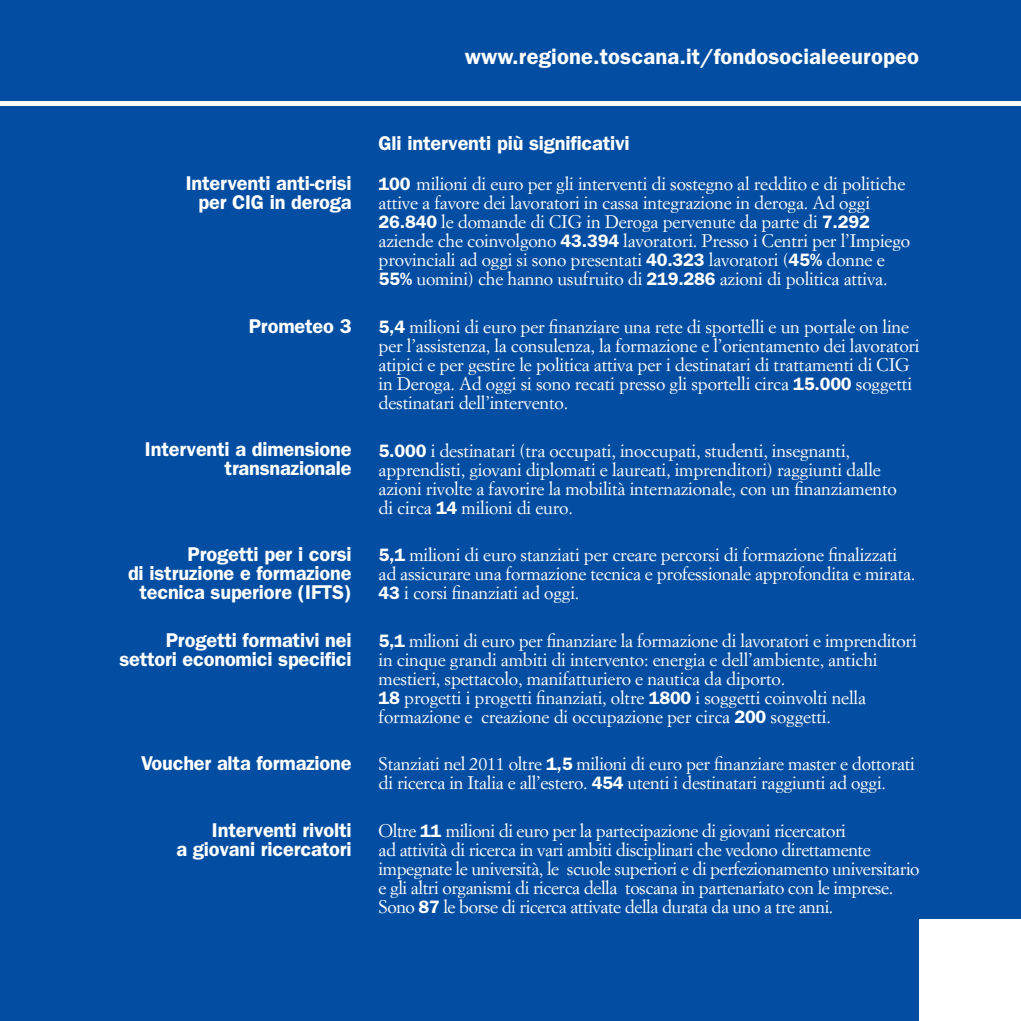
<style>
.page{position:relative;width:1021px;height:1021px;background:#fff}
.page>*{position:absolute;margin:0;border:0;box-sizing:border-box;transform-origin:0 0}
.t1{font:600 22px "Franklin Gothic";letter-spacing:.005em;color:#fff}
.t2{font:600 20px/19px "Franklin Gothic";letter-spacing:-.01em;color:#fff;text-align:right}
.t3{font:18px/19px "Simoncini Garamond";letter-spacing:-.01em;color:#fff}
.s1{font-family:"Franklin Gothic";font-weight:600}
</style>
<div class="page">
<div style="left:0;top:0;width:1020px;height:1020px;background:#034ea2"></div>
<div style="left:919px;top:919px;width:101px;height:101px;background:#fff"></div>
<hr style="left:0;top:102px;width:1020px;height:4px;background:#fff">
<p class="t2" style="left:186px;top:173px;width:167px">Interventi anti-crisi per CIG in deroga</p>
<p class="t2" style="left:249px;top:316px;width:104px">Prometeo 3</p>
<p class="t2" style="left:145px;top:439px;width:208px">Interventi a dimensione transnazionale</p>
<p class="t2" style="left:128px;top:544px;width:225px">Progetti per i corsi<br>di istruzione e formazione tecnica superiore (IFTS)</p>
<p class="t2" style="left:119px;top:629px;width:234px">Progetti formativi nei settori economici specifici</p>
<p class="t2" style="left:141px;top:753px;width:212px">Voucher alta formazione</p>
<p class="t2" style="left:176px;top:819px;width:177px">Interventi rivolti<br>a giovani ricercatori</p>
<p class="t1" style="left:465px;top:44px;width:455px">www.regione.toscana.it/fondosocialeeuropeo</p>
<p class="t2" style="left:378px;top:133px;width:253px">Gli interventi più significativi</p>
<p class="t3" style="left:378px;top:174px;width:533px"><span class="s1">100</span> milioni di euro per gli interventi di sostegno al reddito e di politiche attive a favore dei lavoratori in cassa integrazione in deroga. Ad oggi <span class="s1">26.840</span> le domande di CIG in Deroga pervenute da parte di <span class="s1">7.292 </span>aziende che coinvolgono <span class="s1">43.394</span> lavoratori. Presso i Centri per l’Impiego provinciali ad oggi si sono presentati <span class="s1">40.323</span> lavoratori (<span class="s1">45%</span> donne e <span class="s1">55%</span> uomini) che hanno usufruito di <span class="s1">219.286</span> azioni di politica attiva.</p>
<p class="t3" style="left:378px;top:317px;width:542px"><span class="s1">5,4</span> milioni di euro per finanziare una rete di sportelli e un portale on line per l’assistenza, la consulenza, la formazione e l’orientamento dei lavoratori atipici e per gestire le politica attiva per i destinatari di trattamenti di CIG in Deroga. Ad oggi si sono recati presso gli sportelli circa <span class="s1">15.000</span> soggetti destinatari dell’intervento.</p>
<p class="t3" style="left:378px;top:440px;width:519px"><span class="s1">5.000</span> i destinatari (tra occupati, inoccupati, studenti, insegnanti, apprendisti, giovani diplomati e laureati, imprenditori) raggiunti dalle azioni rivolte a favorire la mobilità internazionale, con un finanziamento di circa <span class="s1">14</span> milioni di euro.</p>
<p class="t3" style="left:378px;top:545px;width:538px"><span class="s1">5,1</span> milioni di euro stanziati per creare percorsi di formazione finalizzati ad assicurare una formazione tecnica e professionale approfondita e mirata.<br><span class="s1">43</span> i corsi finanziati ad oggi.</p>
<p class="t3" style="left:378px;top:630px;width:539px"><span class="s1">5,1</span> milioni di euro per finanziare la formazione di lavoratori e imprenditori in cinque grandi ambiti di intervento: energia e dell’ambiente, antichi mestieri, spettacolo, manifatturiero e nautica da diporto.<br><span class="s1">18</span> progetti i progetti finanziati, oltre <span class="s1">1800</span> i soggetti coinvolti nella formazione e creazione di occupazione per circa <span class="s1">200</span> soggetti.</p>
<p class="t3" style="left:378px;top:754px;width:538px">Stanziati nel 2011 oltre <span class="s1">1,5</span> milioni di euro per finanziare master e dottorati di ricerca in Italia e all’estero. <span class="s1">454</span> utenti i destinatari raggiunti ad oggi.</p>
<p class="t3" style="left:378px;top:820px;width:542px">Oltre <span class="s1">11</span> milioni di euro per la partecipazione di giovani ricercatori<br>ad attività di ricerca in vari ambiti disciplinari che vedono direttamente impegnate le università, le scuole superiori e di perfezionamento universitario e gli altri organismi di ricerca della toscana in partenariato con le imprese.<br>Sono <span class="s1">87</span> le borse di ricerca attivate della durata da uno a tre anni.</p>
</div>
